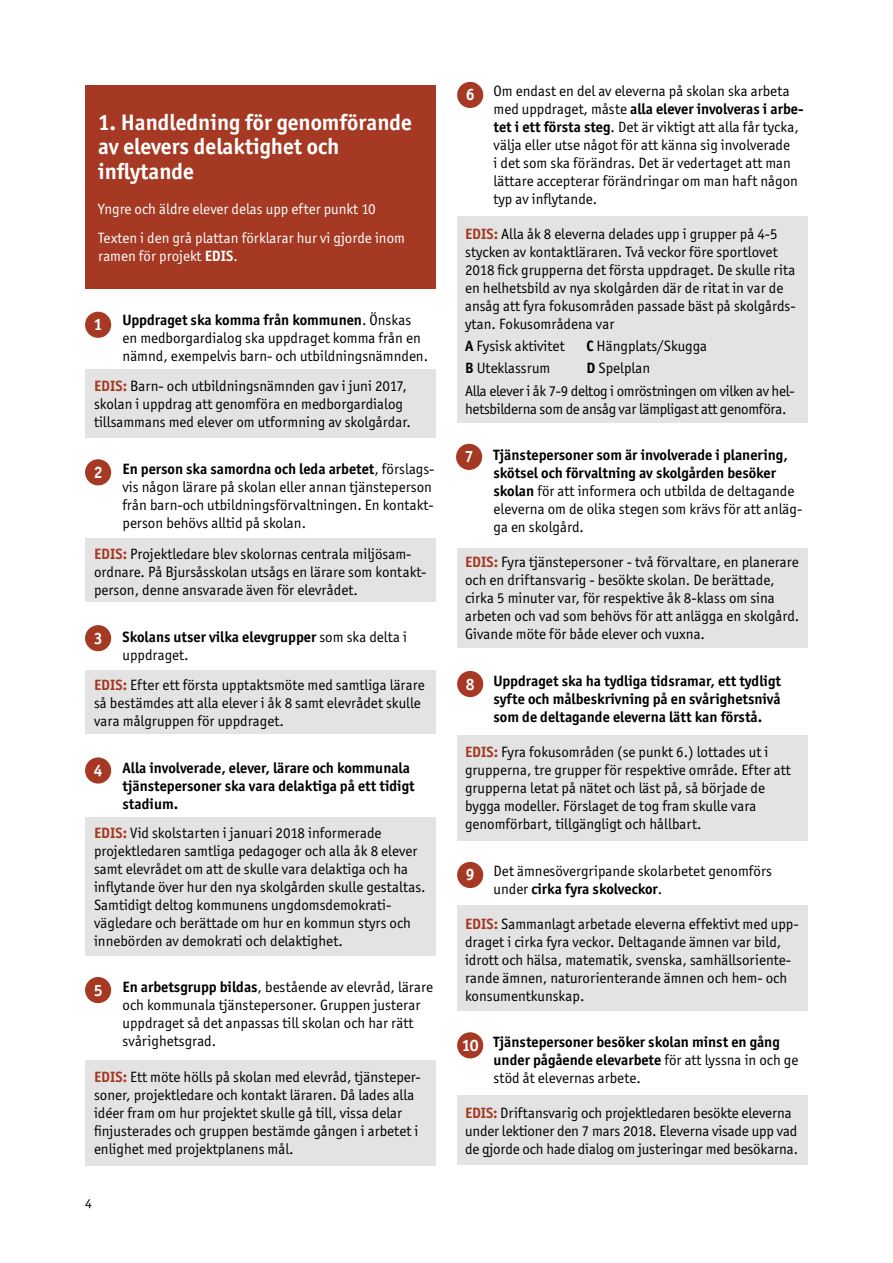
<style>
.page{position:relative;width:893px;height:1263px;background:#fff}
.page>*{position:absolute;margin:0;border:0;box-sizing:border-box;transform-origin:0 0}
.t1{font:700 22.5px/24.8px "Officina Sans ITC Std";color:#fff}
.t2{font:700 16.5px "Officina Sans ITC Std";color:#fff}
.t3{font:15px/18px "Officina Sans ITC Std";color:#000}
.t4{font:700 15px/18px "Officina Sans ITC Std";color:#000}
.t5{font:15px/22.2px "Officina Sans ITC Std";letter-spacing:-.02em;color:#000}
.t6{font:15px/28.7px "Officina Sans ITC Std";color:#fff}
.t7{font:13.5px "Officina Sans ITC Std";color:#000}
.s1{font-weight:700}
.s2{font-weight:700;color:#a53923}
.s3{font-weight:400}
</style>
<div class="page">
<div style="left:85px;top:85px;width:351px;height:204px;background:#a53923"></div>
<div style="left:457px;top:1095px;width:351px;height:70px;background:#e3e3e3"></div>
<div style="left:457px;top:548px;width:351px;height:100px;background:#e3e3e3"></div>
<div style="left:457px;top:906px;width:351px;height:105px;background:#e3e3e3"></div>
<div style="left:457px;top:736px;width:351px;height:105px;background:#e3e3e3"></div>
<div style="left:457px;top:217px;width:351px;height:206px;background:#e3e3e3"></div>
<div style="left:85px;top:1060px;width:351px;height:105px;background:#e3e3e3"></div>
<div style="left:85px;top:817px;width:351px;height:139px;background:#e3e3e3"></div>
<div style="left:85px;top:670px;width:351px;height:63px;background:#e3e3e3"></div>
<div style="left:85px;top:539px;width:351px;height:63px;background:#e3e3e3"></div>
<div style="left:85px;top:369px;width:351px;height:68px;background:#e3e3e3"></div>
<div style="left:85px;top:312px;width:26px;height:26px;background:#a53923;border-radius:50%"></div>
<div style="left:85px;top:459px;width:26px;height:26px;background:#a53923;border-radius:50%"></div>
<div style="left:85px;top:625px;width:26px;height:26px;background:#a53923;border-radius:50%"></div>
<div style="left:85px;top:757px;width:26px;height:26px;background:#a53923;border-radius:50%"></div>
<div style="left:85px;top:977px;width:26px;height:26px;background:#a53923;border-radius:50%"></div>
<div style="left:457px;top:82px;width:26px;height:26px;background:#a53923;border-radius:50%"></div>
<div style="left:456px;top:444px;width:26px;height:26px;background:#a53923;border-radius:50%"></div>
<div style="left:457px;top:671px;width:26px;height:26px;background:#a53923;border-radius:50%"></div>
<div style="left:457px;top:862px;width:26px;height:26px;background:#a53923;border-radius:50%"></div>
<div style="left:457px;top:1032px;width:26px;height:26px;background:#a53923;border-radius:50%"></div>
<h1 class="t1" style="left:98px;top:109px;width:315px">1. Handledning för genomförande av elevers delaktighet och inflytande</h1>
<p class="t6" style="left:98px;top:195px;width:308px">Yngre och äldre elever delas upp efter punkt 10<br>Texten i den grå plattan förklarar hur vi gjorde inom</p>
<p class="t6" style="left:98px;top:241px;width:141px">ramen för projekt <span class="s1">EDIS</span>.</p>
<p class="t3" style="left:123px;top:311px;width:307px"><span class="s1">Uppdraget ska komma från kommunen</span>. Önskas en medborgardialog ska uppdraget komma från en nämnd, exempelvis barn- och utbildningsnämnden.</p>
<p class="t3" style="left:94px;top:377px;width:318px"><span class="s2">EDIS:</span> Barn- och utbildningsnämnden gav i juni 2017, skolan i uppdrag att genomföra en medborgardialog tillsammans med elever om utformning av skolgårdar.</p>
<p class="t3" style="left:123px;top:460px;width:313px"><span class="s1">En person ska samordna och leda arbetet</span>, förslags&shy;vis någon lärare på skolan eller annan tjänsteperson från barn-och utbildningsförvaltningen. En kontakt&shy;person behövs alltid på skolan.</p>
<p class="t3" style="left:94px;top:545px;width:334px"><span class="s2">EDIS:</span> Projektledare blev skolornas centrala miljösam&shy;ordnare. På Bjursåsskolan utsågs en lärare som kontakt&shy;person, denne ansvarade även för elevrådet.</p>
<p class="t4" style="left:123px;top:627px;width:286px">Skolans utser vilka elevgrupper <span class="s3">som ska delta i uppdraget.</span></p>
<p class="t3" style="left:94px;top:676px;width:332px"><span class="s2">EDIS:</span> Efter ett första upptaktsmöte med samtliga lärare så bestämdes att alla elever i åk 8 samt elevrådet skulle vara målgruppen för uppdraget.</p>
<p class="t4" style="left:123px;top:759px;width:294px">Alla involverade, elever, lärare och kommunala tjänstepersoner ska vara delaktiga på ett tidigt stadium.</p>
<p class="t3" style="left:94px;top:823px;width:333px"><span class="s2">EDIS:</span> Vid skolstarten i januari 2018 informerade projektledaren samtliga pedagoger och alla åk 8 elever samt elevrådet om att de skulle vara delaktiga och ha inflytande över hur den nya skolgården skulle gestaltas.<br>Samtidigt deltog kommunens ungdomsdemokrati&shy;vägledare och berättade om hur en kommun styrs och innebörden av demokrati och delaktighet.</p>
<p class="t3" style="left:123px;top:978px;width:312px"><span class="s1">En arbetsgrupp bildas</span>, bestående av elevråd, lärare och kommunala tjänstepersoner. Gruppen justerar uppdraget så det anpassas till skolan och har rätt svårighetsgrad.</p>
<p class="t3" style="left:94px;top:1068px;width:327px"><span class="s2">EDIS:</span> Ett möte hölls på skolan med elevråd, tjänsteper&shy;soner, projektledare och kontakt läraren. Då lades alla idéer fram om hur projektet skulle gå till, vissa delar finjusterades och gruppen bestämde gången i arbetet i enlighet med projektplanens mål.</p>
<p class="t2" style="left:94px;top:314px;width:10px">1</p>
<p class="t2" style="left:94px;top:462px;width:10px">2</p>
<p class="t2" style="left:94px;top:628px;width:10px">3</p>
<p class="t2" style="left:94px;top:760px;width:10px">4</p>
<p class="t2" style="left:94px;top:980px;width:10px">5</p>
<p class="t7" style="left:85px;top:1195px;width:8px">4</p>
<p class="t3" style="left:494px;top:82px;width:311px">Om endast en del av eleverna på skolan ska arbeta med uppdraget, måste <span class="s1">alla elever involveras i arbe&shy;tet i ett första steg</span>. Det är viktigt att alla får tycka, välja eller utse något för att känna sig involverade<br>i det som ska förändras. Det är vedertaget att man lättare accepterar förändringar om man haft någon typ av inflytande.</p>
<p class="t3" style="left:465px;top:225px;width:332px"><span class="s2">EDIS:</span> Alla åk 8 eleverna delades upp i grupper på 4-5 stycken av kontaktläraren. Två veckor före sportlovet 2018 fick grupperna det första uppdraget. De skulle rita en helhetsbild av nya skolgården där de ritat in var de ansåg att fyra fokusområden passade bäst på skolgårds&shy;ytan. Fokusområdena var</p>
<p class="t3" style="left:465px;top:337px;width:101px"><span class="s1">A</span> Fysisk aktivitet</p>
<p class="t3" style="left:587px;top:337px;width:122px"><span class="s1">C</span> Hängplats/Skugga</p>
<p class="t3" style="left:465px;top:359px;width:87px"><span class="s1">B</span> Uteklassrum</p>
<p class="t2" style="left:466px;top:85px;width:10px">6</p>
<p class="t5" style="left:465px;top:357px;width:331px;text-indent:122px"><span class="s1">D</span> Spelplan<br>Alla elever i åk 7-9 deltog i omröstningen om vilken av hel-</p>
<p class="t5" style="left:465px;top:397px;width:323px">hetsbilderna som de ansåg var lämpligast att genomföra.</p>
<p class="t3" style="left:494px;top:446px;width:310px"><span class="s1">Tjänstepersoner som är involverade i planering, skötsel och förvaltning av skolgården besöker skolan</span> för att informera och utbilda de deltagande eleverna om de olika stegen som krävs för att anläg&shy;ga en skolgård.</p>
<p class="t3" style="left:465px;top:553px;width:336px"><span class="s2">EDIS:</span> Fyra tjänstepersoner - två förvaltare, en planerare och en driftansvarig - besökte skolan. De berättade, cirka 5 minuter var, för respektive åk 8-klass om sina arbeten och vad som behövs för att anlägga en skolgård.<br>Givande möte för både elever och vuxna.</p>
<p class="t4" style="left:494px;top:672px;width:289px;text-align:justify">Uppdraget ska ha tydliga tidsramar, ett tydligt syfte och målbeskrivning på en svårighetsnivå som de deltagande eleverna lätt kan förstå.</p>
<p class="t3" style="left:465px;top:743px;width:327px"><span class="s2">EDIS:</span> Fyra fokusområden (se punkt 6.) lottades ut i grupperna, tre grupper för respektive område. Efter att grupperna letat på nätet och läst på, så började de bygga modeller. Förslaget de tog fram skulle vara genomförbart, tillgängligt och hållbart.</p>
<p class="t3" style="left:494px;top:861px;width:280px">Det ämnesövergripande skolarbetet genomförs under <span class="s1">cirka fyra skolveckor</span>.</p>
<p class="t3" style="left:465px;top:914px;width:335px"><span class="s2">EDIS:</span> Sammanlagt arbetade eleverna effektivt med upp&shy;draget i cirka fyra veckor. Deltagande ämnen var bild, idrott och hälsa, matematik, svenska, samhällsoriente&shy;rande ämnen, naturorienterande ämnen och hem- och konsumentkunskap.</p>
<p class="t4" style="left:494px;top:1033px;width:306px">Tjänstepersoner besöker skolan minst en gång under pågående elevarbete <span class="s3">för att lyssna in och ge stöd åt elevernas arbete.</span></p>
<p class="t3" style="left:465px;top:1104px;width:335px"><span class="s2">EDIS:</span> Driftansvarig och projektledaren besökte eleverna under lektioner den 7 mars 2018. Eleverna visade upp vad de gjorde och hade dialog om justeringar med besökarna.</p>
<p class="t2" style="left:465px;top:446px;width:10px">7</p>
<p class="t2" style="left:466px;top:674px;width:10px">8</p>
<p class="t2" style="left:466px;top:865px;width:10px">9</p>
<p class="t2" style="left:462px;top:1035px;width:18px">10</p>
</div>
